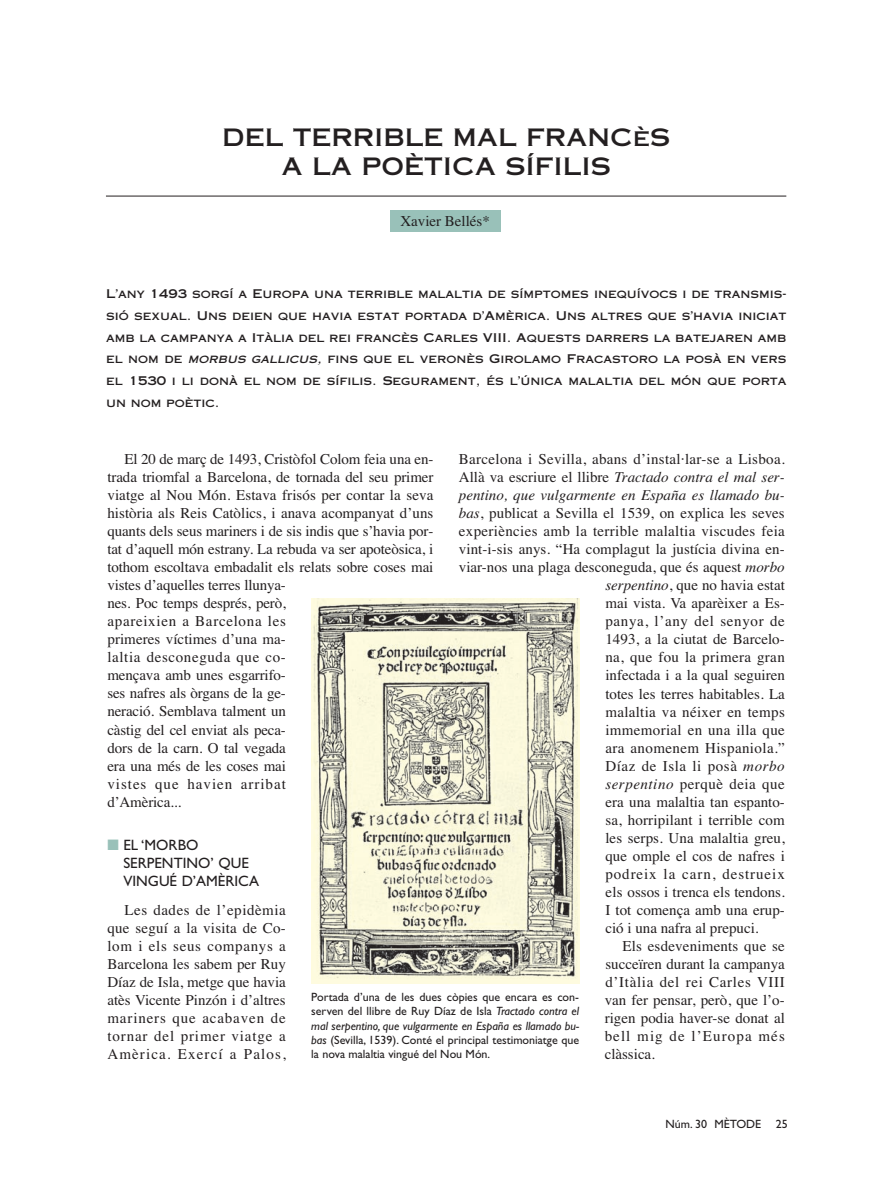
<style>
.page{position:relative;width:893px;height:1191px;background:#fff}
.page>*{position:absolute;margin:0;border:0;box-sizing:border-box;transform-origin:0 0}
.t1{font:24px/28.8px "Copperplate Thirty One AB";color:#231f20;text-align:center}
.t2{font:15px/18px "Times";color:#231f20}
.t3{font:15px "Times";letter-spacing:.02em;color:#231f20}
.t4{font:italic 15px "Times";color:#231f20}
.t5{font:15px "Times";letter-spacing:.045em;color:#231f20}
.t6{font:15px "Times";letter-spacing:.025em;color:#231f20}
.t7{font:15px/18px "Gill Sans";color:#231f20}
.t8{font:15px "Times";letter-spacing:.035em;color:#231f20}
.t9{font:15px "Times";letter-spacing:.06em;color:#231f20}
.t10{font:15px "Times";letter-spacing:.04em;color:#231f20}
.t11{font:15px "Times";letter-spacing:.075em;color:#231f20}
.t12{font:12px/21.8px "Copperplate Thirty One AB";color:#231f20;text-align:justify}
.t13{font:12px/14.2px "Gill Sans";color:#231f20;text-align:justify}
.s1{font-style:italic}
.s2{color:#99c1b9}
.s3{font-style:normal}
</style>
<div class="page">
<hr style="left:106px;top:196px;width:680px;height:1px;background:#231f20">
<div style="left:390px;top:211px;width:110px;height:21px;background:#99c1b9"></div>
<img style="left:311px;top:598px;width:269px;height:385px">
<h1 class="t1" style="left:222px;top:123px;width:449px">DEL TERRIBLE MAL FRANCèS<br>A LA POÈTICA SÍFILIS</h1>
<p class="t2" style="left:400px;top:213px;width:91px">Xavier Bellés*</p>
<p class="t12" style="left:106px;top:283px;width:682px">L’any 1493 sorgí a Europa una terrible malaltia de símptomes inequívocs i de transmis&shy;sió sexual. Uns deien que havia estat portada d’Amèrica. Uns altres que s’havia iniciat amb la campanya a Itàlia del rei francès Carles VIII. Aquests darrers la batejaren amb el nom de <span class="s1">MORBUS GALLICUS,</span> fins que el veronès Girolamo Fracastoro la posà en vers el 1530 i li donà el nom de sífilis. Segurament, és l’única malaltia del món que porta un nom poètic.</p>
<p class="t2" style="left:107px;top:452px;width:327px;text-indent:17px">El 20 de març de 1493, Cristòfol Colom feia una en&shy;trada triomfal a Barcelona, de tornada del seu primer viatge al Nou Món. Estava frisós per contar la seva història als Reis Catòlics, i anava acompanyat d’uns quants dels seus mariners i de sis indis que s’havia por&shy;tat d’aquell món estrany. La rebuda va ser apoteòsica, i tothom escoltava embadalit els relats sobre coses mai vistes d’aquelles terres llunya-<br>nes. Poc temps després, però,<br>apareixien a Barcelona les<br>primeres víctimes d’una ma-<br>laltia desconeguda que co-<br>mençava amb unes esgarrifo-<br>ses nafres als òrgans de la ge-<br>neració. Semblava talment un<br>càstig del cel enviat als peca-<br>dors de la carn. O tal vegada<br>era una més de les coses mai<br>vistes que havien arribat<br>d’Amèrica...</p>
<p class="t7" style="left:123px;top:837px;width:137px;text-indent:-16px"><span class="s2">■</span> EL ‘MORBO<br>SERPENTINO’ QUE<br>VINGUÉ D’AMÈRICA</p>
<p class="t2" style="left:107px;top:902px;width:180px;text-align:justify;text-indent:17px">Les dades de l’epidèmia que seguí a la visita de Co&shy;lom i els seus companys a Barcelona les sabem per Ruy Díaz de Isla, metge que havia atès Vicente Pinzón i d’altres mariners que acabaven de tornar del primer viatge a Amèrica. Exercí a Palos,</p>
<p class="t3" style="left:459px;top:454px;width:327px">Barcelona i Sevilla, abans d’instal·lar-se a Lisboa.</p>
<p class="t4" style="left:459px;top:472px;width:327px"><span class="s3">Allà va escriure el llibre</span> Tractado contra el mal ser-</p>
<p class="t4" style="left:459px;top:490px;width:327px">pentino, que vulgarmente en España es llamado bu-</p>
<p class="t2" style="left:459px;top:506px;width:327px"><span class="s1">bas</span>, publicat a Sevilla el 1539, on explica les seves</p>
<p class="t3" style="left:459px;top:526px;width:327px">experiències amb la terrible malaltia viscudes feia</p>
<p class="t2" style="left:459px;top:542px;width:327px">vint-i-sis anys. “Ha complagut la justícia divina en-</p>
<p class="t2" style="left:459px;top:560px;width:327px">viar-nos una plaga desconeguda, que és aquest <span class="s1">morbo</span></p>
<p class="t2" style="left:605px;top:578px;width:181px"><span class="s1">serpentino</span>, que no havia estat</p>
<p class="t2" style="left:605px;top:596px;width:181px">mai vista. Va aparèixer a Es-</p>
<p class="t5" style="left:605px;top:616px;width:181px">panya, l’any del senyor de</p>
<p class="t2" style="left:605px;top:632px;width:181px">1493, a la ciutat de Barcelo-</p>
<p class="t6" style="left:605px;top:652px;width:181px">na, que fou la primera gran</p>
<p class="t2" style="left:605px;top:668px;width:181px">infectada i a la qual seguiren</p>
<p class="t2" style="left:605px;top:686px;width:181px">totes les terres habitables. La</p>
<p class="t3" style="left:605px;top:706px;width:181px">malaltia va néixer en temps</p>
<p class="t3" style="left:605px;top:724px;width:181px">immemorial en una illa que</p>
<p class="t6" style="left:605px;top:742px;width:181px">ara anomenem Hispaniola.”</p>
<p class="t10" style="left:605px;top:760px;width:181px">Díaz de Isla li posà <span class="s1">morbo</span></p>
<p class="t8" style="left:605px;top:778px;width:181px"><span class="s1">serpentino</span> perquè deia que</p>
<p class="t2" style="left:605px;top:794px;width:181px">era una malaltia tan espanto-</p>
<p class="t2" style="left:605px;top:812px;width:181px">sa, horripilant i terrible com</p>
<p class="t2" style="left:605px;top:830px;width:181px">les serps. Una malaltia greu,</p>
<p class="t2" style="left:605px;top:848px;width:181px">que omple el cos de nafres i</p>
<p class="t9" style="left:605px;top:868px;width:181px">podreix la carn, destrueix</p>
<p class="t2" style="left:605px;top:884px;width:181px">els ossos i trenca els tendons.</p>
<p class="t2" style="left:605px;top:902px;width:181px">I tot comença amb una erup-</p>
<p class="t2" style="left:605px;top:920px;width:155px">ció i una nafra al prepuci.</p>
<p class="t2" style="left:622px;top:938px;width:164px">Els esdeveniments que se</p>
<p class="t2" style="left:605px;top:956px;width:181px">succeïren durant la campanya</p>
<p class="t5" style="left:605px;top:976px;width:181px">d’Itàlia del rei Carles VIII</p>
<p class="t2" style="left:605px;top:992px;width:182px">van fer pensar, però, que l’o-</p>
<p class="t2" style="left:605px;top:1010px;width:182px">rigen podia haver-se donat al</p>
<p class="t11" style="left:605px;top:1030px;width:182px">bell mig de l’Europa més</p>
<p class="t2" style="left:605px;top:1046px;width:52px">clàssica.</p>
<p class="t13" style="left:311px;top:991px;width:269px">Portada d’una de les dues còpies que encara es con&shy;serven del llibre de Ruy Díaz de Isla <span class="s1">Tractado contra el mal serpentino, que vulgarmente en España es llamado bu&shy;bas</span> (Sevilla, 1539). Conté el principal testimoniatge que la nova malaltia vingué del Nou Món.</p>
<p class="t13" style="left:665px;top:1118px;width:124px">Núm. 30 MÈTODE 25</p>
</div>
